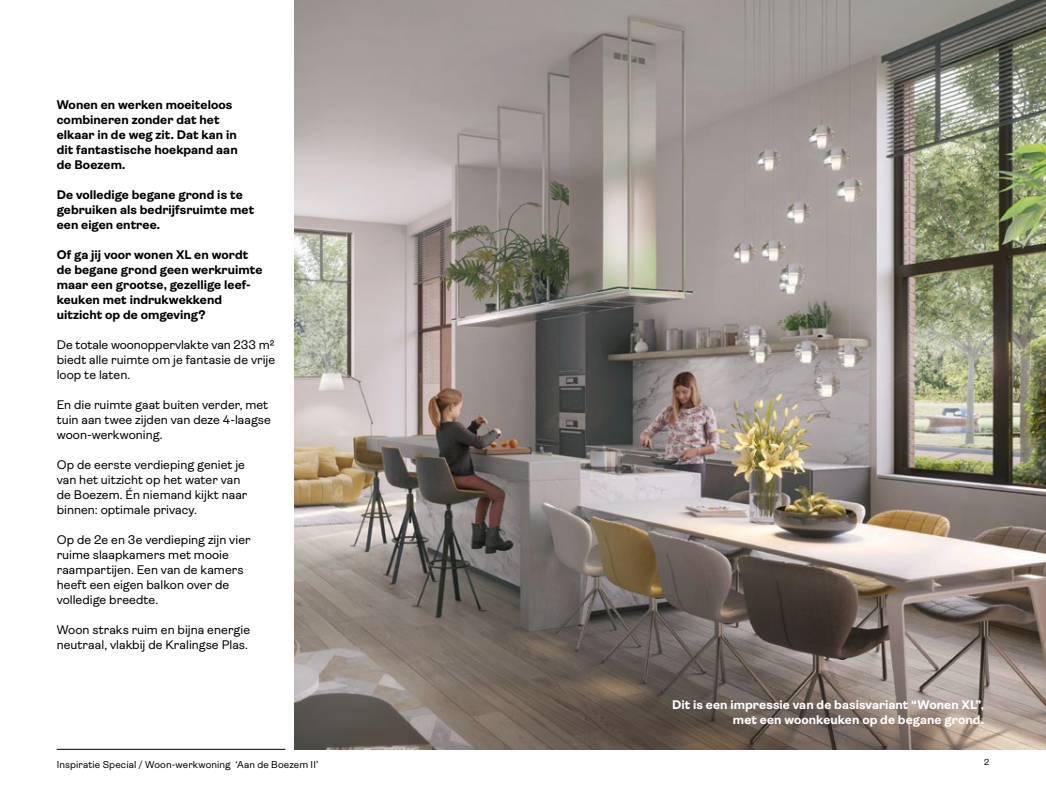
<style>
.page{position:relative;width:1046px;height:798px;background:#fff}
.page>*{position:absolute;margin:0;border:0;box-sizing:border-box;transform-origin:0 0}
.Bodytekst_Ambit_regular{font:12.5px/15px "Ambit";color:#000}
.Body_bold{font:700 12.5px/15px "Ambit";letter-spacing:.005em;color:#000}
.Bodytekst_Ambit_regular-2{font:700 12.5px/15px "Ambit";letter-spacing:.005em;color:#fff;text-align:right}
.t1{font:10px "Ambit";letter-spacing:.01em;color:#000}
.t2{font:8.75px "Ambit";color:#000}
</style>
<div class="page">
<hr style="left:57px;top:748px;width:228px;height:1px;background:#000">
<img style="left:294px;top:0;width:751px;height:749px">
<p class="Body_bold" style="left:57px;top:97px;width:182px">Wonen en werken moeiteloos combineren zonder dat het elkaar in de weg zit. Dat kan in dit fantastische hoekpand aan de Boezem.</p>
<p class="Body_bold" style="left:57px;top:187px;width:199px">De volledige begane grond is te gebruiken als bedrijfsruimte met een eigen entree.</p>
<p class="Body_bold" style="left:57px;top:247px;width:207px">Of ga jij voor wonen XL en wordt de begane grond geen werkruimte maar een grootse, gezellige leef&shy;keuken met indrukwekkend uitzicht op de omgeving?</p>
<p class="Bodytekst_Ambit_regular" style="left:57px;top:337px;width:220px;text-align:justify">De totale woonoppervlakte van 233 m² biedt alle ruimte om je fantasie de vrije loop te laten.</p>
<p class="Bodytekst_Ambit_regular" style="left:57px;top:397px;width:216px">En die ruimte gaat buiten verder, met tuin aan twee zijden van deze 4-laagse woon-werkwoning.</p>
<p class="Bodytekst_Ambit_regular" style="left:57px;top:457px;width:192px">Op de eerste verdieping geniet je van het uitzicht op het water van de Boezem. Én niemand kijkt naar binnen: optimale privacy.</p>
<p class="Bodytekst_Ambit_regular" style="left:57px;top:532px;width:195px">Op de 2e en 3e verdieping zijn vier ruime slaapkamers met mooie raampartijen. Een van de kamers heeft een eigen balkon over de volledige breedte.</p>
<p class="Bodytekst_Ambit_regular" style="left:57px;top:622px;width:195px">Woon straks ruim en bijna energie neutraal, vlakbij de Kralingse Plas.</p>
<p class="Bodytekst_Ambit_regular-2" style="left:672px;top:697px;width:313px">Dit is een impressie van de basisvariant “Wonen XL”, met een woonkeuken op de begane grond.</p>
<p class="t1" style="left:57px;top:759px;width:263px">Inspiratie Special / Woon-werkwoning ‘Aan de Boezem II’</p>
<p class="t2" style="left:983px;top:756px;width:7px">2</p>
</div>
